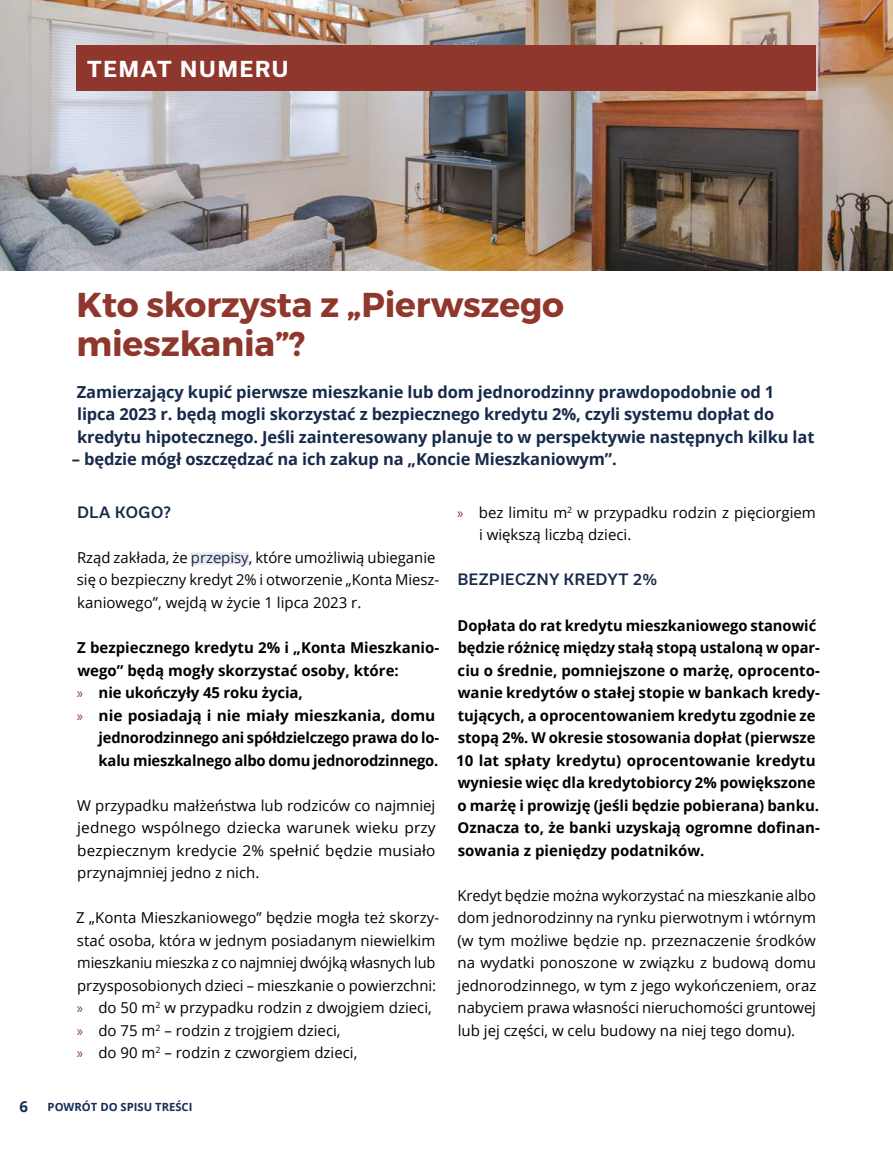
<style>
.page{position:relative;width:893px;height:1149px;background:#fff}
.page>*{position:absolute;margin:0;border:0;box-sizing:border-box;transform-origin:0 0}
.t1{font:34.5px/39px "Trueno Bd";letter-spacing:-.005em;color:#90372d}
.t2{font:700 21px "Usual";letter-spacing:.09em;color:#fff}
.t3{font:700 16.5px/22.5px "Open Sans";letter-spacing:-.01em;color:#182a4b}
.t4{font:15px/22.5px "Open Sans";color:#000}
.t5{font:700 15px/22.5px "Open Sans";color:#000}
.t6{font:500 15px "Usual";letter-spacing:.04em;color:#182a4b}
.t7{font:700 15px "Open Sans";color:#152e55}
.t8{font:700 11.25px "Open Sans";color:#152e55}
.s1{color:#182a4b}
.s2{font-family:"Myriad Pro";font-weight:400;color:#90372d}
.s3{font-family:"Myriad Pro";color:#90372d}
</style>
<div class="page">
<img style="left:0;top:0;width:893px;height:270px">
<div style="left:191px;top:552px;width:58px;height:12px;background:#e8e7ed"></div>
<div style="left:76px;top:46px;width:740px;height:45px;background:#90372d"></div>
<h2 class="t2" style="left:87px;top:57px;width:203px">TEMAT NUMERU</h2>
<h1 class="t1" style="left:76px;top:285px;width:489px">Kto skorzysta z „Pierwszego mieszkania”?</h1>
<p class="t3" style="left:77px;top:380px;width:739px">Zamierzający kupić pierwsze mieszkanie lub dom jednorodzinny prawdopodobnie od 1 lipca 2023 r. będą mogli skorzystać z bezpiecznego kredytu 2%, czyli systemu dopłat do kredytu hipotecznego. Jeśli zainteresowany planuje to w perspektywie następnych kilku lat</p>
<p class="t3" style="left:72px;top:447px;width:546px">– będzie mógł oszczędzać na ich zakup na „Koncie Mieszkaniowym”.</p>
<p class="t6" style="left:77px;top:503px;width:95px">DLA KOGO?</p>
<p class="t4" style="left:77px;top:545px;width:364px">Rząd zakłada, że <span class="s1">przepisy</span>, które umożliwią ubieganie się o bezpieczny kredyt 2% i otworzenie „Konta Miesz&shy;kaniowego”, wejdą w życie 1 lipca 2023 r.</p>
<p class="t5" style="left:77px;top:635px;width:364px">Z bezpiecznego kredytu 2% i „Konta Mieszkanio-</p>
<p class="t5" style="left:77px;top:658px;width:323px">wego” będą mogły skorzystać osoby, które:</p>
<p class="t5" style="left:77px;top:680px;width:228px"><span class="s2">»</span> nie ukończyły 45 roku życia,</p>
<p class="t5" style="left:77px;top:703px;width:360px"><span class="s2">»</span> nie posiadają i nie miały mieszkania, domu</p>
<p class="t5" style="left:99px;top:725px;width:342px">jednorodzinnego ani spółdzielczego prawa do lo-</p>
<p class="t5" style="left:99px;top:748px;width:341px">kalu mieszkalnego albo domu jednorodzinnego.</p>
<p class="t4" style="left:77px;top:793px;width:360px;text-align:justify">W przypadku małżeństwa lub rodziców co najmniej jednego wspólnego dziecka warunek wieku przy bezpiecznym kredycie 2% spełnić będzie musiało przynajmniej jedno z nich.</p>
<p class="t4" style="left:76px;top:905px;width:364px">Z „Konta Mieszkaniowego” będzie mogła też skorzy&shy;stać osoba, która w jednym posiadanym niewielkim mieszkaniu mieszka z co najmniej dwójką własnych lub przysposobionych dzieci – mieszkanie o powierzchni: <span class="s3">»</span> do 50 m<sup>2</sup> w przypadku rodzin z dwojgiem dzieci, <span class="s3">»</span> do 75 m<sup>2</sup> – rodzin z trojgiem dzieci,<br><span class="s3">»</span> do 90 m<sup>2</sup> – rodzin z czworgiem dzieci,</p>
<p class="t4" style="left:479px;top:500px;width:338px;text-indent:-22px"><span class="s3">»</span> bez limitu m<sup>2</sup> w przypadku rodzin z pięciorgiem i większą liczbą dzieci.</p>
<p class="t6" style="left:458px;top:571px;width:201px">BEZPIECZNY KREDYT 2%</p>
<p class="t5" style="left:456px;top:613px;width:365px">Dopłata do rat kredytu mieszkaniowego stanowić będzie różnicę między stałą stopą ustaloną w opar&shy;ciu o średnie, pomniejszone o marżę, oprocento&shy;wanie kredytów o stałej stopie w bankach kredy&shy;tujących, a oprocentowaniem kredytu zgodnie ze stopą 2%. W okresie stosowania dopłat (pierwsze 10 lat spłaty kredytu) oprocentowanie kredytu wyniesie więc dla kredytobiorcy 2% powiększone o marżę i prowizję (jeśli będzie pobierana) banku.<br>Oznacza to, że banki uzyskają ogromne dofinan&shy;sowania z pieniędzy podatników.</p>
<p class="t4" style="left:457px;top:883px;width:360px;text-align:justify">Kredyt będzie można wykorzystać na mieszkanie albo dom jednorodzinny na rynku pierwotnym i wtórnym (w tym możliwe będzie np. przeznaczenie środków na wydatki ponoszone w związku z budową domu jednorodzinnego, w tym z jego wykończeniem, oraz nabyciem prawa własności nieruchomości gruntowej lub jej części, w celu budowy na niej tego domu).</p>
<p class="t7" style="left:20px;top:1095px;width:10px">6</p>
<p class="t8" style="left:48px;top:1098px;width:146px">POWRÓT DO SPISU TREŚCI</p>
</div>
